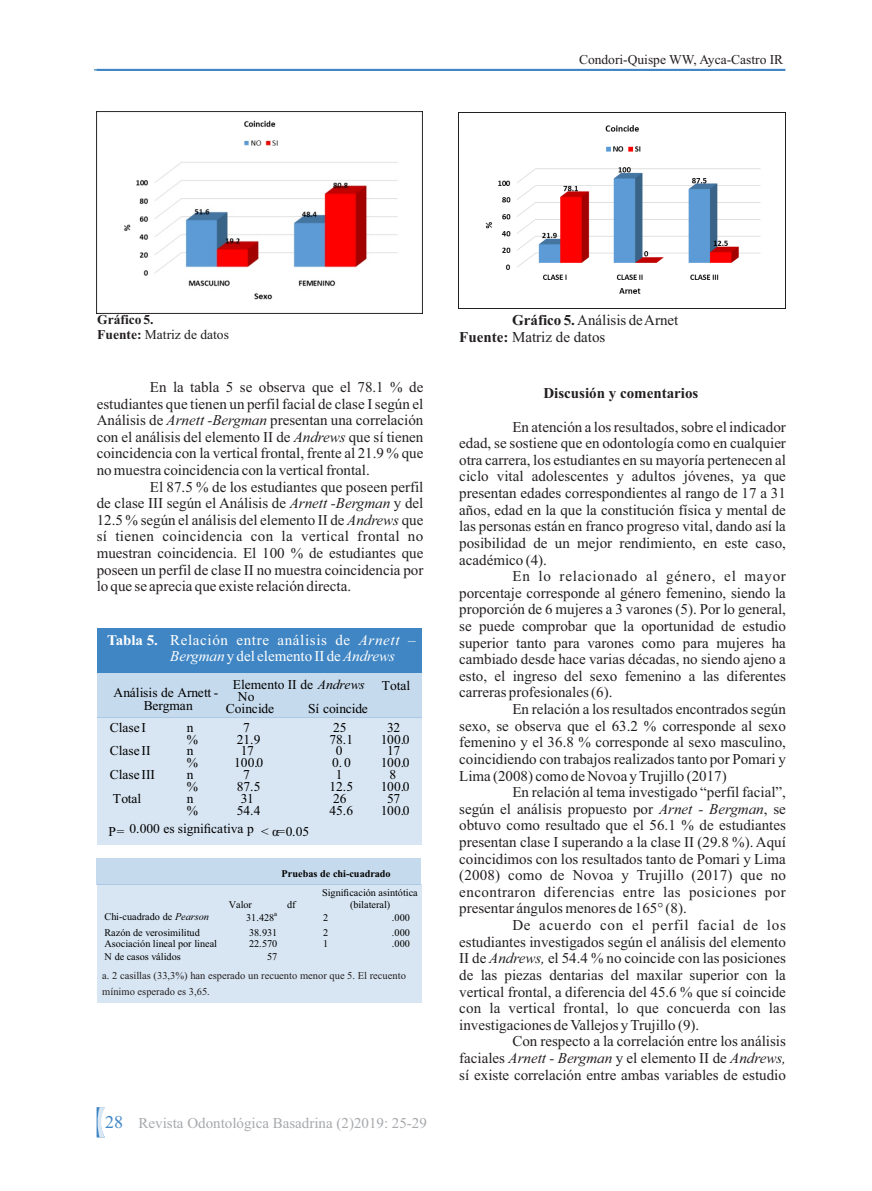
<style>
.page{position:relative;width:872px;height:1191px;background:#fff}
.page>*{position:absolute;margin:0;border:0;box-sizing:border-box;transform-origin:0 0}
.t1{font:18px "Times New Roman";color:#4086c4}
.t2{font:15px/16.6px "Times New Roman";color:#231f20;text-align:justify}
.t3{font:15px/16.5px "Times New Roman";letter-spacing:.04em;color:#fff}
.t4{font:15px "Times New Roman";color:#a7a9ac}
.t5{font:700 15px "Times New Roman";color:#231f20}
.t6{font:13.5px/13px "Times New Roman";letter-spacing:-.01em;color:#000;text-align:center}
.t7{font:13.5px "Times New Roman";color:#231f20}
.t8{font:700 13.5px "Times New Roman";color:#231f20}
.t9{font:10.5px/16.5px "Times New Roman";color:#231f20}
.t10{font:10.2px/11.9px "Times New Roman";color:#000;text-align:center}
.t11{font:700 10.2px "Times New Roman";color:#000}
.s1{font-weight:700}
.s2{font-style:italic}
.s3{font-weight:700;font-size:14.7px}
</style>
<div class="page">
<img style="left:96px;top:112px;width:326px;height:201px">
<div style="left:97px;top:858px;width:324px;height:26px;background:#c6daed"></div>
<div style="left:97px;top:672px;width:325px;height:45px;background:#c6daed"></div>
<div style="left:97px;top:884px;width:324px;height:118px;background:#d8e6f3"></div>
<div style="left:97px;top:717px;width:325px;height:128px;background:#d8e6f3"></div>
<div style="left:97px;top:628px;width:325px;height:44px;background:#4086c4"></div>
<img style="left:459px;top:112px;width:326px;height:197px">
<svg style="left:97px;top:1107px;width:8px;height:30px"></svg>
<hr style="left:94px;top:70px;width:691px;height:1px;background:#00679b">
<hr style="left:97px;top:69px;width:688px;height:2px;background:#4086c4">
<p class="t7" style="left:579px;top:55px;width:206px">Condori-Quispe WW, Ayca-Castro IR</p>
<p class="t8" style="left:97px;top:315px;width:58px">Gráfico 5.</p>
<p class="t7" style="left:97px;top:330px;width:133px"><span class="s1">Fuente:</span> Matriz de datos</p>
<p class="t2" style="left:97px;top:380px;width:328px;text-indent:53px">En la tabla 5 se observa que el 78.1 % de estudiantes que tienen un perfil facial de clase I según el Análisis de <span class="s2">Arnett -Bergman</span> presentan una correlación con el análisis del elemento II de <span class="s2">Andrews</span> que sí tienen coincidencia con la vertical frontal, frente al 21.9 % que no muestra coincidencia con la vertical frontal.</p>
<p class="t2" style="left:97px;top:480px;width:328px;text-indent:53px">El 87.5 % de los estudiantes que poseen perfil de clase III según el Análisis de <span class="s2">Arnett -Bergman</span> y del 12.5 % según el análisis del elemento II de <span class="s2">Andrews</span> que sí tienen coincidencia con la vertical frontal no muestran coincidencia. El 100 % de estudiantes que poseen un perfil de clase II no muestra coincidencia por lo que se aprecia que existe relación directa.</p>
<p class="t3" style="left:170px;top:633px;width:247px;text-indent:-63px"><span class="s3">Tabla 5.</span> Relación entre análisis de <span class="s2">Arnett –<br>Bergman</span> y del elemento II de <span class="s2">Andrews</span></p>
<p class="t6" style="left:114px;top:687px;width:106px">Análisis de Arnett -<br>Bergman</p>
<p class="t6" style="left:233px;top:679px;width:133px">Elemento II de <span class="s2">Andrews</span></p>
<p class="t6" style="left:382px;top:680px;width:30px">Total</p>
<p class="t6" style="left:226px;top:692px;width:50px;line-height:11.6px">No<br>Coincide</p>
<p class="t6" style="left:308px;top:703px;width:61px">Sí coincide</p>
<p class="t6" style="left:110px;top:722px;width:38px">Clase I</p>
<p class="t6" style="left:187px;top:722px;width:8px">n</p>
<p class="t6" style="left:243px;top:722px;width:8px">7</p>
<p class="t6" style="left:333px;top:722px;width:15px">25</p>
<p class="t6" style="left:387px;top:722px;width:15px">32</p>
<p class="t6" style="left:187px;top:734px;width:13px">%</p>
<p class="t6" style="left:237px;top:734px;width:25px">21.9</p>
<p class="t6" style="left:329px;top:734px;width:25px">78.1</p>
<p class="t6" style="left:381px;top:734px;width:30px">100.0</p>
<p class="t6" style="left:110px;top:745px;width:42px">Clase II</p>
<p class="t6" style="left:187px;top:745px;width:8px">n</p>
<p class="t6" style="left:241px;top:745px;width:15px">17</p>
<p class="t6" style="left:336px;top:745px;width:8px">0</p>
<p class="t6" style="left:387px;top:745px;width:15px">17</p>
<p class="t6" style="left:187px;top:757px;width:13px">%</p>
<p class="t6" style="left:234px;top:757px;width:30px">100.0</p>
<p class="t6" style="left:332px;top:757px;width:20px">0.0</p>
<p class="t6" style="left:381px;top:757px;width:30px">100.0</p>
<p class="t6" style="left:110px;top:769px;width:47px">Clase III</p>
<p class="t6" style="left:187px;top:769px;width:8px">n</p>
<p class="t6" style="left:243px;top:769px;width:8px">7</p>
<p class="t6" style="left:336px;top:769px;width:8px">1</p>
<p class="t6" style="left:389px;top:769px;width:8px">8</p>
<p class="t6" style="left:187px;top:781px;width:13px">%</p>
<p class="t6" style="left:237px;top:781px;width:25px">87.5</p>
<p class="t6" style="left:329px;top:781px;width:25px">12.5</p>
<p class="t6" style="left:381px;top:781px;width:30px">100.0</p>
<p class="t6" style="left:113px;top:793px;width:30px">Total</p>
<p class="t6" style="left:187px;top:793px;width:8px">n</p>
<p class="t6" style="left:241px;top:793px;width:15px">31</p>
<p class="t6" style="left:333px;top:793px;width:15px">26</p>
<p class="t6" style="left:387px;top:793px;width:15px">57</p>
<p class="t6" style="left:187px;top:805px;width:13px">%</p>
<p class="t6" style="left:237px;top:805px;width:25px">54.4</p>
<p class="t6" style="left:329px;top:805px;width:25px">45.6</p>
<p class="t6" style="left:381px;top:805px;width:30px">100.0</p>
<p class="t6" style="left:108px;top:823px;width:202px">P= 0.000 es significativa p &lt; α=0.05</p>
<p class="t11" style="left:281px;top:870px;width:111px">Pruebas de chi-cuadrado</p>
<p class="t10" style="left:229px;top:900px;width:24px">Valor</p>
<p class="t10" style="left:287px;top:900px;width:10px">df</p>
<p class="t10" style="left:322px;top:888px;width:97px">Significación asintótica (bilateral)</p>
<p class="t10" style="left:104px;top:912px;width:106px">Chi-cuadrado de <span class="s2">Pearson</span></p>
<p class="t10" style="left:246px;top:912px;width:33px">31.428<sup>a</sup></p>
<p class="t10" style="left:323px;top:912px;width:7px">2</p>
<p class="t10" style="left:392px;top:912px;width:19px">.000</p>
<p class="t10" style="left:104px;top:927px;width:97px">Razón de verosimilitud</p>
<p class="t10" style="left:249px;top:927px;width:30px">38.931</p>
<p class="t10" style="left:323px;top:927px;width:7px">2</p>
<p class="t10" style="left:392px;top:927px;width:19px">.000</p>
<p class="t10" style="left:104px;top:939px;width:114px">Asociación lineal por lineal</p>
<p class="t10" style="left:249px;top:939px;width:30px">22.570</p>
<p class="t10" style="left:323px;top:939px;width:7px">1</p>
<p class="t10" style="left:392px;top:939px;width:19px">.000</p>
<p class="t10" style="left:104px;top:952px;width:78px">N de casos válidos</p>
<p class="t10" style="left:267px;top:952px;width:12px">57</p>
<p class="t9" style="left:102px;top:968px;width:305px">a. 2 casillas (33,3%) han esperado un recuento menor que 5. El recuento mínimo esperado es 3,65.</p>
<p class="t1" style="left:105px;top:1116px;width:19px">28</p>
<p class="t4" style="left:139px;top:1118px;width:290px">Revista Odontológica Basadrina (2)2019: 25-29</p>
<p class="t2" style="left:459px;top:313px;width:221px;text-indent:53px"><span class="s1">Gráfico 5.</span> Análisis de Arnet<br><span class="s1">Fuente:</span> Matriz de datos</p>
<p class="t5" style="left:543px;top:388px;width:156px">Discusión y comentarios</p>
<p class="t2" style="left:459px;top:419px;width:328px;text-indent:53px">En atención a los resultados, sobre el indicador edad, se sostiene que en odontología como en cualquier otra carrera, los estudiantes en su mayoría pertenecen al ciclo vital adolescentes y adultos jóvenes, ya que presentan edades correspondientes al rango de 17 a 31 años, edad en la que la constitución física y mental de las personas están en franco progreso vital, dando así la posibilidad de un mejor rendimiento, en este caso, académico (4).</p>
<p class="t2" style="left:459px;top:569px;width:328px;text-indent:53px">En lo relacionado al género, el mayor porcentaje corresponde al género femenino, siendo la proporción de 6 mujeres a 3 varones (5). Por lo general, se puede comprobar que la oportunidad de estudio superior tanto para varones como para mujeres ha cambiado desde hace varias décadas, no siendo ajeno a esto, el ingreso del sexo femenino a las diferentes carreras profesionales (6).</p>
<p class="t2" style="left:459px;top:702px;width:328px;text-indent:53px">En relación a los resultados encontrados según sexo, se observa que el 63.2 % corresponde al sexo femenino y el 36.8 % corresponde al sexo masculino, coincidiendo con trabajos realizados tanto por Pomari y Lima (2008) como de Novoa y Trujillo (2017)</p>
<p class="t2" style="left:459px;top:785px;width:328px;text-indent:53px">En relación al tema investigado “perfil facial”, según el análisis propuesto por <span class="s2">Arnet - Bergman</span>, se obtuvo como resultado que el 56.1 % de estudiantes presentan clase I superando a la clase II (29.8 %). Aquí coincidimos con los resultados tanto de Pomari y Lima (2008) como de Novoa y Trujillo (2017) que no encontraron diferencias entre las posiciones por presentar ángulos menores de 165° (8).</p>
<p class="t2" style="left:459px;top:918px;width:328px;text-indent:53px">De acuerdo con el perfil facial de los estudiantes investigados según el análisis del elemento II de <span class="s2">Andrews,</span> el 54.4 % no coincide con las posiciones de las piezas dentarias del maxilar superior con la vertical frontal, a diferencia del 45.6 % que sí coincide con la vertical frontal, lo que concuerda con las investigaciones de Vallejos y Trujillo (9).</p>
<p class="t2" style="left:459px;top:1034px;width:328px;text-indent:53px">Con respecto a la correlación entre los análisis faciales <span class="s2">Arnett - Bergman</span> y el elemento II de <span class="s2">Andrews, </span>sí existe correlación entre ambas variables de estudio</p>
</div>
